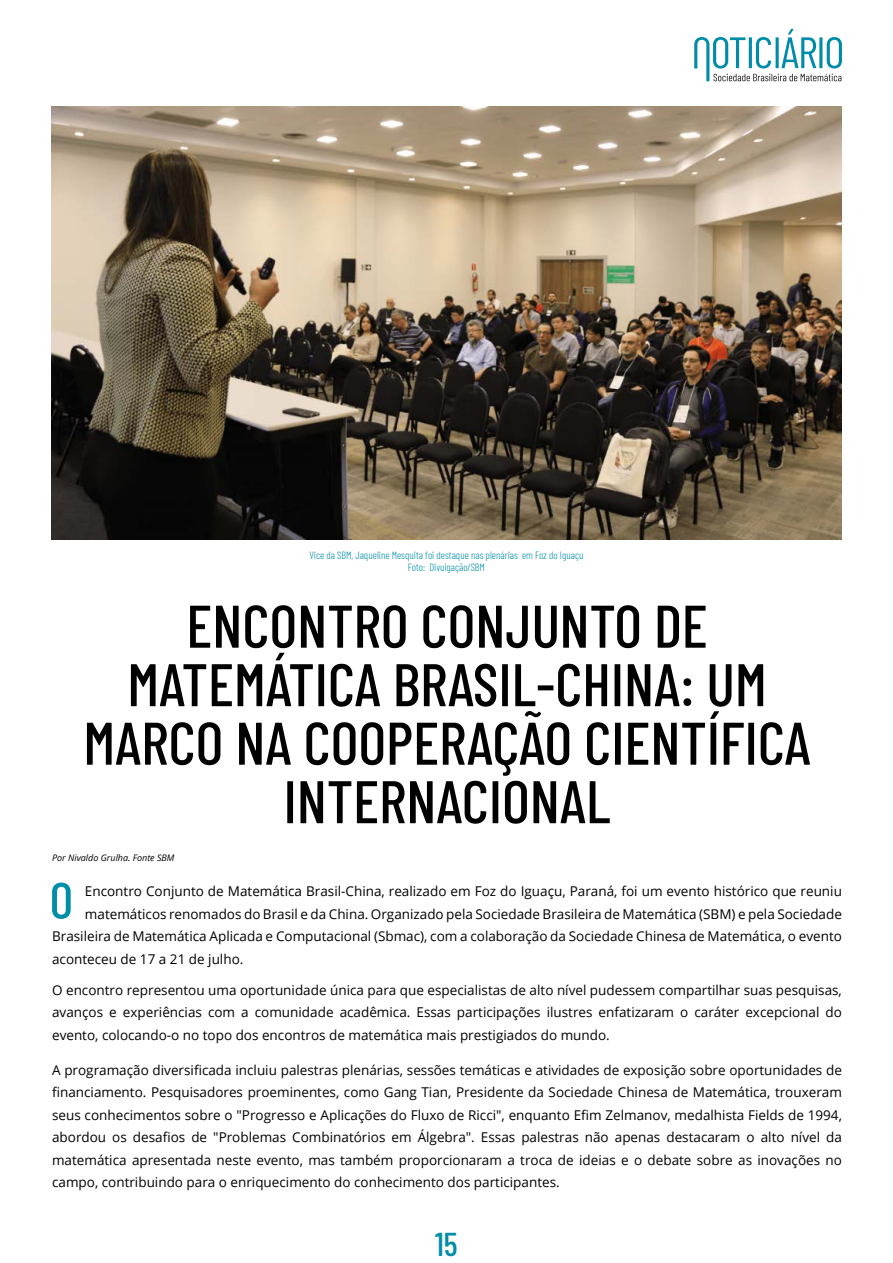
<style>
.page{position:relative;width:893px;height:1263px;background:#fff}
.page>*{position:absolute;margin:0;border:0;box-sizing:border-box;transform-origin:0 0}
.t1{font:500 60px/58.5px "Barlow Condensed";color:#000;text-align:center}
.t2{font:500 50.7px "Barlow Condensed";color:#008da8}
.t3{font:500 33px "Barlow Condensed";color:#008da8}
.t4{font:13.5px/22.5px "Open Sans";color:#000;text-align:justify}
.t5{font:300 10.5px/12.6px "Barlow Condensed";color:#008da8;text-align:center}
.t6{font:italic 9px "Open Sans";color:#000}
</style>
<div class="page">
<img style="left:51px;top:106px;width:791px;height:433px">
<svg style="left:694px;top:29px;width:148px;height:52px"></svg>
<p class="t5" style="left:309px;top:548px;width:276px">Vice da SBM, Jaqueline Mesquita foi destaque nas plenárias em Foz do Iguaçu<br>Foto: Divulgação/SBM</p>
<h1 class="t1" style="left:83px;top:592px;width:729px">ENCONTRO CONJUNTO DE<br>MATEMÁTICA BRASIL-CHINA: UM<br>MARCO NA COOPERAÇÃO CIENTÍFICA<br>INTERNACIONAL</h1>
<p class="t6" style="left:52px;top:851px;width:124px">Por Nivaldo Grulha. Fonte SBM</p>
<h2 class="t2" style="left:50px;top:864px;width:25px">O</h2>
<p class="t4" style="left:85px;top:879px;width:758px">Encontro Conjunto de Matemática Brasil-China, realizado em Foz do Iguaçu, Paraná, foi um evento histórico que reuniu</p>
<p class="t4" style="left:85px;top:902px;width:758px">matemáticos renomados do Brasil e da China. Organizado pela Sociedade Brasileira de Matemática (SBM) e pela Sociedade</p>
<p class="t4" style="left:52px;top:924px;width:791px">Brasileira de Matemática Aplicada e Computacional (Sbmac), com a colaboração da Sociedade Chinesa de Matemática, o evento</p>
<p class="t4" style="left:52px;top:947px;width:193px">aconteceu de 17 a 21 de julho.</p>
<p class="t4" style="left:52px;top:978px;width:791px">O encontro representou uma oportunidade única para que especialistas de alto nível pudessem compartilhar suas pesquisas, avanços e experiências com a comunidade acadêmica. Essas participações ilustres enfatizaram o caráter excepcional do evento, colocando-o no topo dos encontros de matemática mais prestigiados do mundo.</p>
<p class="t4" style="left:52px;top:1058px;width:791px">A programação diversificada incluiu palestras plenárias, sessões temáticas e atividades de exposição sobre oportunidades de financiamento. Pesquisadores proeminentes, como Gang Tian, Presidente da Sociedade Chinesa de Matemática, trouxeram seus conhecimentos sobre o "Progresso e Aplicações do Fluxo de Ricci", enquanto Efim Zelmanov, medalhista Fields de 1994, abordou os desafios de "Problemas Combinatórios em Álgebra". Essas palestras não apenas destacaram o alto nível da matemática apresentada neste evento, mas também proporcionaram a troca de ideias e o debate sobre as inovações no campo, contribuindo para o enriquecimento do conhecimento dos participantes.</p>
<h3 class="t3" style="left:435px;top:1220px;width:24px">15</h3>
</div>
